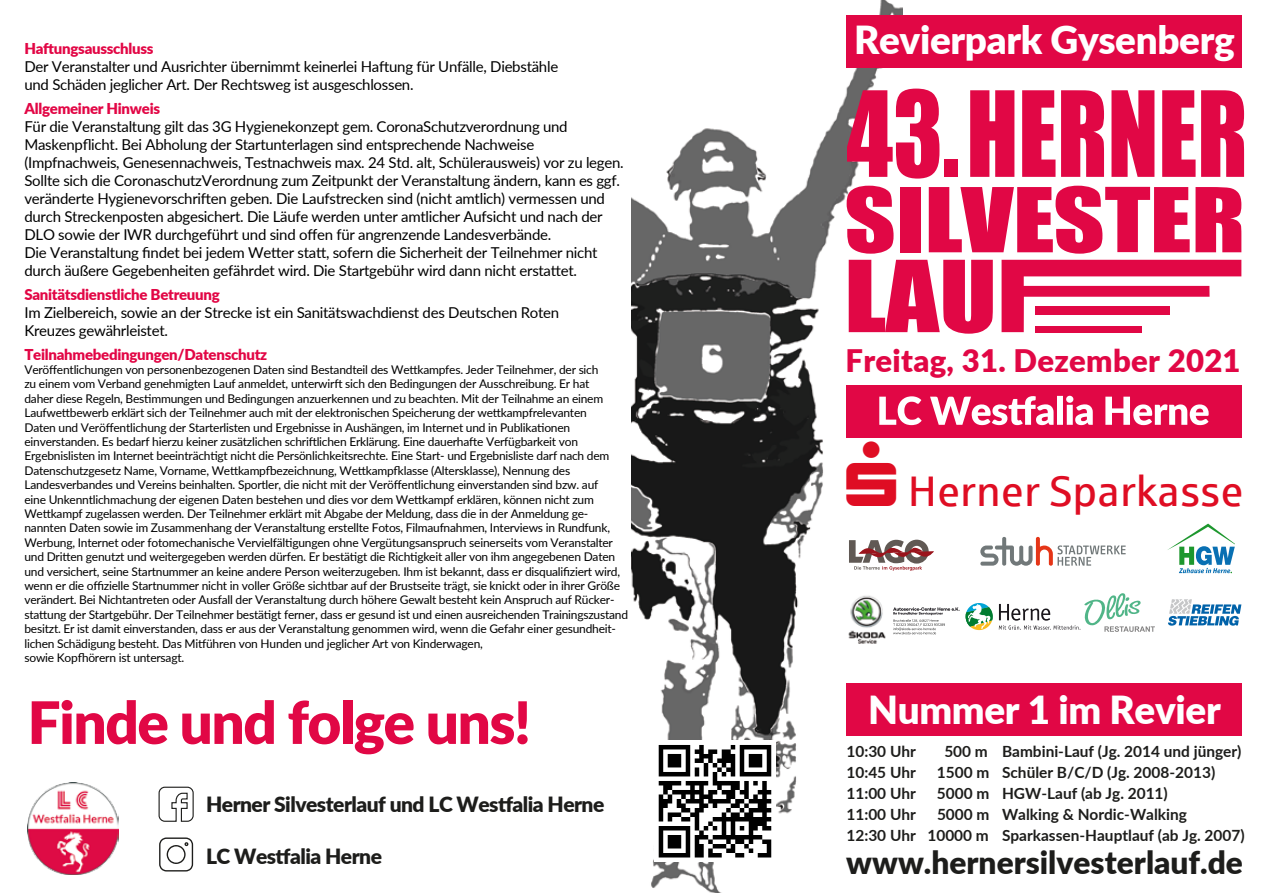
<style>
.page{position:relative;width:1263px;height:893px;background:#fff}
.page>*{position:absolute;margin:0;border:0;box-sizing:border-box;transform-origin:0 0}
.t1{font:109.5px "Ar Tarumian M Harvats";color:#e10745;scale:.85 1}
.t2{font:900 58.5px "Lato";letter-spacing:-.025em;color:#e10745}
.t3{font:42.75px "Sparkasse Rg";color:#df0d23}
.t4{font:900 38.7px "Lato";letter-spacing:-.01em;color:#fff}
.t5{font:900 31.65px "Lato";color:#1d1d1b}
.t6{font:900 31.05px "Lato";letter-spacing:.01em;color:#e10745}
.t7{font:900 21px "Lato";letter-spacing:-.025em;color:#1d1d1b}
.t8{font:700 15.45px/21px "Lato";color:#1d1d1b}
.t9{font:15px/18px "Lato";letter-spacing:-.02em;color:#000}
.t10{font:900 15px "Lato";letter-spacing:-.02em;color:#e20645}
.t11{font:12px/14.4px "Lato";letter-spacing:-.02em;color:#000}
</style>
<div class="page">
<img style="left:631px;top:0;width:271px;height:893px">
<img style="left:28px;top:783px;width:90px;height:91px">
<svg style="left:158px;top:786px;width:36px;height:36px"></svg>
<svg style="left:159px;top:837px;width:34px;height:34px"></svg>
<div style="left:846px;top:683px;width:396px;height:53px;background:#e10745"></div>
<div style="left:846px;top:385px;width:396px;height:53px;background:#e10745"></div>
<svg style="left:879px;top:396px;width:330px;height:29px"></svg>
<svg style="left:847px;top:186px;width:46px;height:68px"></svg>
<div style="left:900px;top:187px;width:20px;height:65px;background:#e10745"></div>
<svg style="left:929px;top:186px;width:312px;height:68px"></svg>
<svg style="left:849px;top:260px;width:144px;height:74px"></svg>
<svg style="left:1001px;top:260px;width:240px;height:72px"></svg>
<div style="left:1035px;top:306px;width:135px;height:8px;background:#e10745"></div>
<div style="left:1035px;top:326px;width:106px;height:6px;background:#e10745"></div>
<div style="left:846px;top:15px;width:396px;height:53px;background:#e10745"></div>
<div style="left:654px;top:740px;width:122px;height:122px;background:#fff"></div>
<svg style="left:659px;top:745px;width:112px;height:112px"></svg>
<img style="left:913px;top:619px;width:14px;height:3px">
<svg style="left:893px;top:607px;width:66px;height:8px"></svg>
<img style="left:849px;top:594px;width:37px;height:50px">
<svg style="left:1167px;top:524px;width:68px;height:49px"></svg>
<svg style="left:965px;top:603px;width:28px;height:27px"></svg>
<svg style="left:1168px;top:599px;width:73px;height:27px"></svg>
<svg style="left:980px;top:536px;width:146px;height:30px"></svg>
<svg style="left:999px;top:593px;width:156px;height:39px"></svg>
<svg style="left:849px;top:540px;width:85px;height:31px"></svg>
<p class="t10" style="left:24px;top:37px;width:131px">Haftungsausschluss</p>
<p class="t9" style="left:24px;top:56px;width:535px">Der Veranstalter und Ausrichter übernimmt keinerlei Haftung für Unfälle, Diebstähle und Schäden jeglicher Art. Der Rechtsweg ist ausgeschlossen.</p>
<p class="t10" style="left:24px;top:97px;width:137px">Allgemeiner Hinweis</p>
<p class="t9" style="left:24px;top:116px;width:601px">Für die Veranstaltung gilt das 3G Hygienekonzept gem. CoronaSchutzverordnung und Maskenpflicht. Bei Abholung der Startunterlagen sind entsprechende Nachweise (Impfnachweis, Genesennachweis, Testnachweis max. 24 Std. alt, Schülerausweis) vor zu legen.<br>Sollte sich die CoronaschutzVerordnung zum Zeitpunkt der Veranstaltung ändern, kann es ggf. veränderte Hygienevorschriften geben. Die Laufstrecken sind (nicht amtlich) vermessen und durch Streckenposten abgesichert. Die Läufe werden unter amtlicher Aufsicht und nach der DLO sowie der IWR durchgeführt und sind offen für angrenzende Landesverbände.<br>Die Veranstaltung findet bei jedem Wetter statt, sofern die Sicherheit der Teilnehmer nicht durch äußere Gegebenheiten gefährdet wird. Die Startgebühr wird dann nicht erstattet.</p>
<p class="t10" style="left:24px;top:283px;width:197px">Sanitätsdienstliche Betreuung</p>
<p class="t9" style="left:24px;top:302px;width:536px">Im Zielbereich, sowie an der Strecke ist ein Sanitätswachdienst des Deutschen Roten<br>Kreuzes gewährleistet.</p>
<p class="t10" style="left:24px;top:343px;width:244px">Teilnahmebedingungen/Datenschutz</p>
<p class="t11" style="left:24px;top:362px;width:605px">Veröffentlichungen von personenbezogenen Daten sind Bestandteil des Wettkampfes. Jeder Teilnehmer, der sich<br>zu einem vom Verband genehmigten Lauf anmeldet, unterwirft sich den Bedingungen der Ausschreibung. Er hat<br>daher diese Regeln, Bestimmungen und Bedingungen anzuerkennen und zu beachten. Mit der Teilnahme an einem Laufwettbewerb erklärt sich der Teilnehmer auch mit der elektronischen Speicherung der wettkampfrelevanten<br>Daten und Veröffentlichung der Starterlisten und Ergebnisse in Aushängen, im Internet und in Publikationen einverstanden. Es bedarf hierzu keiner zusätzlichen schriftlichen Erklärung. Eine dauerhafte Verfügbarkeit von Ergebnislisten im Internet beeinträchtigt nicht die Persönlichkeitsrechte. Eine Start- und Ergebnisliste darf nach dem Datenschutzgesetz Name, Vorname, Wettkampfbezeichnung, Wettkampfklasse (Altersklasse), Nennung des Landesverbandes und Vereins beinhalten. Sportler, die nicht mit der Veröffentlichung einverstanden sind bzw. auf<br>eine Unkenntlichmachung der eigenen Daten bestehen und dies vor dem Wettkampf erklären, können nicht zum Wettkampf zugelassen werden. Der Teilnehmer erklärt mit Abgabe der Meldung, dass die in der Anmeldung ge&shy;nannten Daten sowie im Zusammenhang der Veranstaltung erstellte Fotos, Filmaufnahmen, Interviews in Rundfunk, Werbung, Internet oder fotomechanische Vervielfältigungen ohne Vergütungsanspruch seinerseits vom Veranstalter und Dritten genutzt und weitergegeben werden dürfen. Er bestätigt die Richtigkeit aller von ihm angegebenen Daten und versichert, seine Startnummer an keine andere Person weiterzugeben. Ihm ist bekannt, dass er disqualifiziert wird, wenn er die offizielle Startnummer nicht in voller Größe sichtbar auf der Brustseite trägt, sie knickt oder in ihrer Größe verändert. Bei Nichtantreten oder Ausfall der Veranstaltung durch höhere Gewalt besteht kein Anspruch auf Rücker&shy;stattung der Startgebühr. Der Teilnehmer bestätigt ferner, dass er gesund ist und einen ausreichenden Trainingszustand besitzt. Er ist damit einverstanden, dass er aus der Veranstaltung genommen wird, wenn die Gefahr einer gesundheit&shy;lichen Schädigung besteht. Das Mitführen von Hunden und jeglicher Art von Kinderwagen,<br>sowie Kopfhörern ist untersagt.</p>
<h2 class="t2" style="left:28px;top:679px;width:505px">Finde und folge uns!</h2>
<h3 class="t7" style="left:206px;top:789px;width:400px">Herner Silvesterlauf und LC Westfalia Herne</h3>
<h3 class="t7" style="left:206px;top:841px;width:177px">LC Westfalia Herne</h3>
<h3 class="t4" style="left:854px;top:11px;width:382px">Revierpark Gysenberg</h3>
<h1 class="t1" style="left:846px;top:83px;width:474px">43.HERNER</h1>
<h3 class="t6" style="left:845px;top:338px;width:397px">Freitag, 31. Dezember 2021</h3>
<h3 class="t3" style="left:846px;top:464px;width:399px">▲ Herner Sparkasse</h3>
<h3 class="t4" style="left:868px;top:680px;width:354px">Nummer 1 im Revier</h3>
<p class="t8" style="left:846px;top:740px;width:71px">10:30 Uhr</p>
<p class="t8" style="left:944px;top:740px;width:299px">500 m Bambini-Lauf (Jg. 2014 und jünger)</p>
<p class="t8" style="left:846px;top:761px;width:71px">10:45 Uhr</p>
<p class="t8" style="left:937px;top:761px;width:280px">1500 m Schüler B/C/D (Jg. 2008-2013)</p>
<p class="t8" style="left:846px;top:782px;width:71px">11:00 Uhr</p>
<p class="t8" style="left:937px;top:782px;width:232px">5000 m HGW-Lauf (ab Jg. 2011)</p>
<p class="t8" style="left:846px;top:803px;width:71px">11:00 Uhr</p>
<p class="t8" style="left:846px;top:803px;width:400px;text-indent:91px">5000 m Walking &amp; Nordic-Walking<br>12:30 Uhr 10000 m Sparkassen-Hauptlauf (ab Jg. 2007)</p>
<h3 class="t5" style="left:846px;top:838px;width:398px">www.hernersilvesterlauf.de</h3>
</div>
